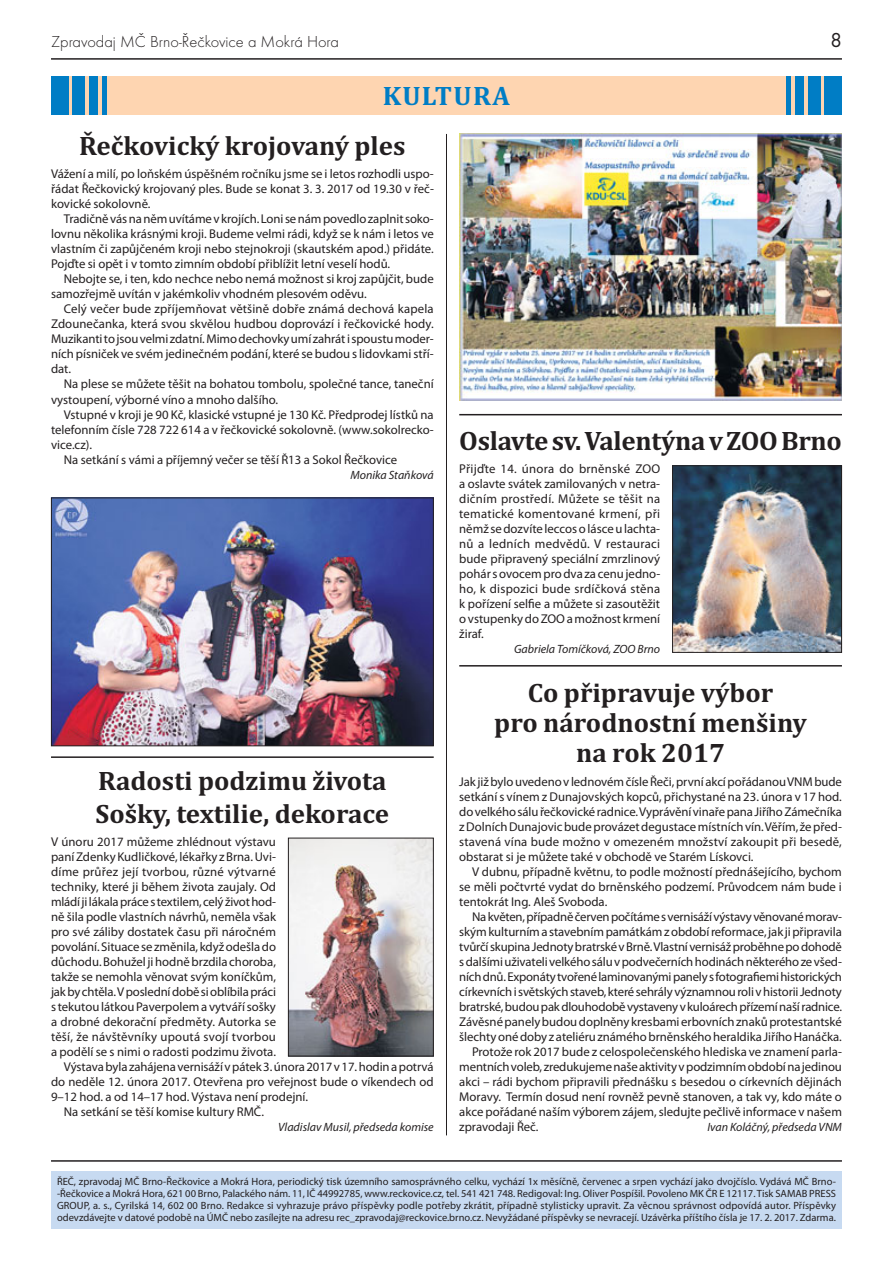
<style>
.page{position:relative;width:893px;height:1263px;background:#fff}
.page>*{position:absolute;margin:0;border:0;box-sizing:border-box;transform-origin:0 0}
.t1{font:700 27px/30px "Cambria";color:#231f20}
.t2{font:700 27px "Cambria";letter-spacing:.05em;color:#007dc5}
.t3{font:21px "Futura TOT";color:#231f20}
.t4{font:16.5px "Futura TOT Ligh";color:#231f20}
.t5{font:12.75px/15px "Myriad Pro";color:#231f20;text-align:justify}
.t6{font:12.75px "Myriad Pro";letter-spacing:-.02em;color:#231f20}
.t7{font:12.75px "Myriad Pro";letter-spacing:.02em;color:#231f20}
.t8{font:italic 12px "Myriad Pro";color:#231f20}
.t9{font:10.5px/12px "Myriad Pro";color:#231f20;text-align:justify}
</style>
<div class="page">
<hr style="left:51px;top:58px;width:791px;height:2px;background:#231f20">
<hr style="left:459px;top:414px;width:383px;height:1px;background:#231f20">
<div style="left:51px;top:1171px;width:791px;height:58px;background:#c7daf1"></div>
<hr style="left:51px;top:1160px;width:791px;height:2px;background:#231f20">
<div style="left:51px;top:77px;width:791px;height:38px;background:#fed5b1"></div>
<div style="left:51px;top:77px;width:17px;height:38px;background:#007dc5"></div>
<div style="left:72px;top:77px;width:13px;height:38px;background:#007dc5"></div>
<div style="left:89px;top:77px;width:9px;height:38px;background:#007dc5"></div>
<hr style="left:102px;top:77px;width:4px;height:38px;background:#007dc5">
<div style="left:825px;top:77px;width:17px;height:38px;background:#007dc5"></div>
<div style="left:808px;top:77px;width:13px;height:38px;background:#007dc5"></div>
<div style="left:795px;top:77px;width:9px;height:38px;background:#007dc5"></div>
<hr style="left:787px;top:77px;width:4px;height:38px;background:#007dc5">
<img style="left:53px;top:499px;width:379px;height:245px">
<div style="left:51px;top:497px;width:383px;height:249px;border:1px solid #231f20"></div>
<hr style="left:446px;top:134px;width:1px;height:1001px;background:#231f20">
<img style="left:290px;top:840px;width:142px;height:214px">
<div style="left:288px;top:838px;width:146px;height:218px;border:1px solid #231f20"></div>
<img style="left:459px;top:134px;width:383px;height:267px">
<hr style="left:51px;top:756px;width:383px;height:2px;background:#231f20">
<hr style="left:459px;top:665px;width:383px;height:1px;background:#231f20">
<img style="left:674px;top:467px;width:166px;height:184px">
<div style="left:672px;top:465px;width:170px;height:188px;border:1px solid #231f20"></div>
<p class="t4" style="left:51px;top:32px;width:289px">Zpravodaj MČ Brno-Řečkovice a Mokrá Hora</p>
<h2 class="t3" style="left:830px;top:28px;width:13px">8</h2>
<h1 class="t2" style="left:383px;top:86px;width:129px">KULTURA</h1>
<h1 class="t1" style="left:79px;top:133px;width:328px">Řečkovický krojovaný ples</h1>
<p class="t5" style="left:51px;top:168px;width:384px">Vážení a milí, po loňském úspěšném ročníku jsme se i letos rozhodli uspo&shy;řádat Řečkovický krojovaný ples. Bude se konat 3. 3. 2017 od 19.30 v řeč&shy;kovické sokolovně.</p>
<p class="t5" style="left:51px;top:213px;width:384px;text-indent:13px">Tradičně vás na něm uvítáme v krojích. Loni se nám povedlo zaplnit soko&shy;lovnu několika krásnými kroji. Budeme velmi rádi, když se k nám i letos ve vlastním či zapůjčeném kroji nebo stejnokroji (skautském apod.) přidáte.<br>Pojďte si opět i v tomto zimním období přiblížit letní veselí hodů.</p>
<p class="t5" style="left:51px;top:273px;width:384px;text-indent:13px">Nebojte se, i ten, kdo nechce nebo nemá možnost si kroj zapůjčit, bude samozřejmě uvítán v jakémkoliv vhodném plesovém oděvu.</p>
<p class="t5" style="left:51px;top:303px;width:384px;text-indent:13px">Celý večer bude zpříjemňovat většině dobře známá dechová kapela Zdounečanka, která svou skvělou hudbou doprovází i řečkovické hody.<br>Muzikanti to jsou velmi zdatní. Mimo dechovky umí zahrát i spoustu moder&shy;ních písniček ve svém jedinečném podání, které se budou s lidovkami stří&shy;dat.</p>
<p class="t5" style="left:51px;top:378px;width:384px;text-indent:13px">Na plese se můžete těšit na bohatou tombolu, společné tance, taneční vystoupení, výborné víno a mnoho dalšího.</p>
<p class="t5" style="left:64px;top:408px;width:371px">Vstupné v kroji je 90 Kč, klasické vstupné je 130 Kč. Předprodej lístků na</p>
<p class="t5" style="left:51px;top:423px;width:384px">telefonním čísle 728 722 614 a v řečkovické sokolovně. (www.sokolrecko-</p>
<p class="t5" style="left:51px;top:438px;width:43px">vice.cz).</p>
<p class="t5" style="left:64px;top:453px;width:335px">Na setkání s vámi a příjemný večer se těší Ř13 a Sokol Řečkovice</p>
<p class="t8" style="left:350px;top:470px;width:85px">Monika Staňková</p>
<h1 class="t1" style="left:459px;top:428px;width:384px">Oslavte sv. Valentýna v ZOO Brno</h1>
<p class="t5" style="left:459px;top:462px;width:203px">Přijďte 14. února do brněnské ZOO a oslavte svátek zamilovaných v netra&shy;dičním prostředí. Můžete se těšit na tematické komentované krmení, při němž se dozvíte leccos o lásce u lachta&shy;nů a ledních medvědů. V restauraci bude připravený speciální zmrzlinový pohár s ovocem pro dva za cenu jedno&shy;ho, k dispozici bude srdíčková stěna k pořízení selfie a můžete si zasoutěžit o vstupenky do ZOO a možnost krmení žiraf.</p>
<p class="t8" style="left:514px;top:645px;width:148px">Gabriela Tomíčková, ZOO Brno</p>
<h1 class="t1" style="left:494px;top:681px;width:314px;text-align:center">Co připravuje výbor<br>pro národnostní menšiny na rok 2017</h1>
<p class="t5" style="left:459px;top:775px;width:384px">Jak již bylo uvedeno v lednovém čísle Řeči, první akcí pořádanou VNM bude setkání s vínem z Dunajovských kopců, přichystané na 23. února v 17 hod. do velkého sálu řečkovické radnice. Vyprávění vinaře pana Jiřího Zámečníka z Dolních Dunajovic bude provázet degustace místních vín. Věřím, že před&shy;stavená vína bude možno v omezeném množství zakoupit při besedě, obstarat si je můžete také v obchodě ve Starém Lískovci.</p>
<p class="t5" style="left:459px;top:865px;width:384px;text-indent:13px">V dubnu, případně květnu, to podle možností přednášejícího, bychom se měli počtvrté vydat do brněnského podzemí. Průvodcem nám bude i tentokrát Ing. Aleš Svoboda.</p>
<p class="t6" style="left:472px;top:912px;width:371px">Na květen, případně červen počítáme s vernisáží výstavy věnované morav-</p>
<p class="t5" style="left:459px;top:925px;width:384px">ským kulturním a stavebním památkám z období reformace, jak ji připravila</p>
<p class="t5" style="left:459px;top:940px;width:384px">tvůrčí skupina Jednoty bratrské v Brně. Vlastní vernisáž proběhne po dohodě</p>
<p class="t5" style="left:459px;top:955px;width:384px">s dalšími uživateli velkého sálu v podvečerních hodinách některého ze všed-</p>
<p class="t6" style="left:459px;top:972px;width:384px">ních dnů. Exponáty tvořené laminovanými panely s fotografiemi historických</p>
<p class="t5" style="left:459px;top:985px;width:384px">církevních i světských staveb, které sehrály významnou roli v historii Jednoty</p>
<p class="t5" style="left:459px;top:1000px;width:384px">bratrské, budou pak dlouhodobě vystaveny v kuloárech přízemí naší radnice.</p>
<p class="t5" style="left:459px;top:1015px;width:384px">Závěsné panely budou doplněny kresbami erbovních znaků protestantské</p>
<p class="t5" style="left:459px;top:1030px;width:384px">šlechty oné doby z ateliéru známého brněnského heraldika Jiřího Hanáčka.</p>
<p class="t5" style="left:472px;top:1045px;width:371px">Protože rok 2017 bude z celospolečenského hlediska ve znamení parla-</p>
<p class="t5" style="left:459px;top:1060px;width:384px">mentních voleb, zredukujeme naše aktivity v podzimním období na jedinou</p>
<p class="t5" style="left:459px;top:1075px;width:384px">akci – rádi bychom připravili přednášku s besedou o církevních dějinách</p>
<p class="t5" style="left:459px;top:1090px;width:384px">Moravy. Termín dosud není rovněž pevně stanoven, a tak vy, kdo máte o</p>
<p class="t5" style="left:459px;top:1105px;width:384px">akce pořádané naším výborem zájem, sledujte pečlivě informace v našem</p>
<p class="t5" style="left:459px;top:1120px;width:81px">zpravodaji Řeč.</p>
<p class="t8" style="left:707px;top:1122px;width:136px">Ivan Koláčný, předseda VNM</p>
<h1 class="t1" style="left:95px;top:767px;width:295px;line-height:33px">Radosti podzimu života<br>Sošky, textilie, dekorace</h1>
<p class="t5" style="left:51px;top:836px;width:226px">V únoru 2017 můžeme zhlédnout výstavu</p>
<p class="t5" style="left:51px;top:851px;width:226px">paní Zdenky Kudličkové, lékařky z Brna. Uvi-</p>
<p class="t7" style="left:51px;top:867px;width:226px">díme průřez její tvorbou, různé výtvarné</p>
<p class="t5" style="left:51px;top:881px;width:226px">techniky, které ji během života zaujaly. Od</p>
<p class="t5" style="left:51px;top:896px;width:226px">mládí ji lákala práce s textilem, celý život hod-</p>
<p class="t5" style="left:51px;top:911px;width:226px">ně šila podle vlastních návrhů, neměla však</p>
<p class="t5" style="left:51px;top:926px;width:226px">pro své záliby dostatek času při náročném</p>
<p class="t5" style="left:51px;top:941px;width:226px">povolání. Situace se změnila, když odešla do</p>
<p class="t5" style="left:51px;top:956px;width:226px">důchodu. Bohužel ji hodně brzdila choroba,</p>
<p class="t5" style="left:51px;top:971px;width:226px">takže se nemohla věnovat svým koníčkům,</p>
<p class="t5" style="left:51px;top:986px;width:227px">jak by chtěla. V poslední době si oblíbila práci</p>
<p class="t5" style="left:51px;top:1001px;width:226px">s tekutou látkou Paverpolem a vytváří sošky</p>
<p class="t5" style="left:51px;top:1016px;width:227px">a drobné dekorační předměty. Autorka se</p>
<p class="t5" style="left:51px;top:1031px;width:226px">těší, že návštěvníky upoutá svojí tvorbou</p>
<p class="t5" style="left:51px;top:1046px;width:226px">a podělí se s nimi o radosti podzimu života.</p>
<p class="t5" style="left:64px;top:1061px;width:371px">Výstava byla zahájena vernisáží v pátek 3. února 2017 v 17. hodin a potrvá</p>
<p class="t5" style="left:51px;top:1076px;width:384px">do neděle 12. února 2017. Otevřena pro veřejnost bude o víkendech od</p>
<p class="t5" style="left:51px;top:1091px;width:259px">9–12 hod. a od 14–17 hod. Výstava není prodejní.</p>
<p class="t5" style="left:64px;top:1106px;width:202px">Na setkání se těší komise kultury RMČ.</p>
<p class="t8" style="left:278px;top:1123px;width:157px">Vladislav Musil, předseda komise</p>
<p class="t9" style="left:57px;top:1177px;width:780px">ŘEČ, zpravodaj MČ Brno-Řečkovice a Mokrá Hora, periodický tisk územního samosprávného celku, vychází 1x měsíčně, červenec a srpen vychází jako dvojčíslo. Vydává MČ Brno--Řečkovice a Mokrá Hora, 621 00 Brno, Palackého nám. 11, IČ 44992785, www.reckovice.cz, tel. 541 421 748. Redigoval: Ing. Oliver Pospíšil. Povoleno MK ČR E 12117. Tisk SAMAB PRESS GROUP, a. s., Cyrilská 14, 602 00 Brno. Redakce si vyhrazuje právo příspěvky podle potřeby zkrátit, případně stylisticky upravit. Za věcnou správnost odpovídá autor. Příspěvky odevzdávejte v datové podobě na ÚMČ nebo zasílejte na adresu rec_zpravodaj@reckovice.brno.cz. Nevyžádané příspěvky se nevracejí. Uzávěrka příštího čísla je 17. 2. 2017. Zdarma.</p>
</div>
